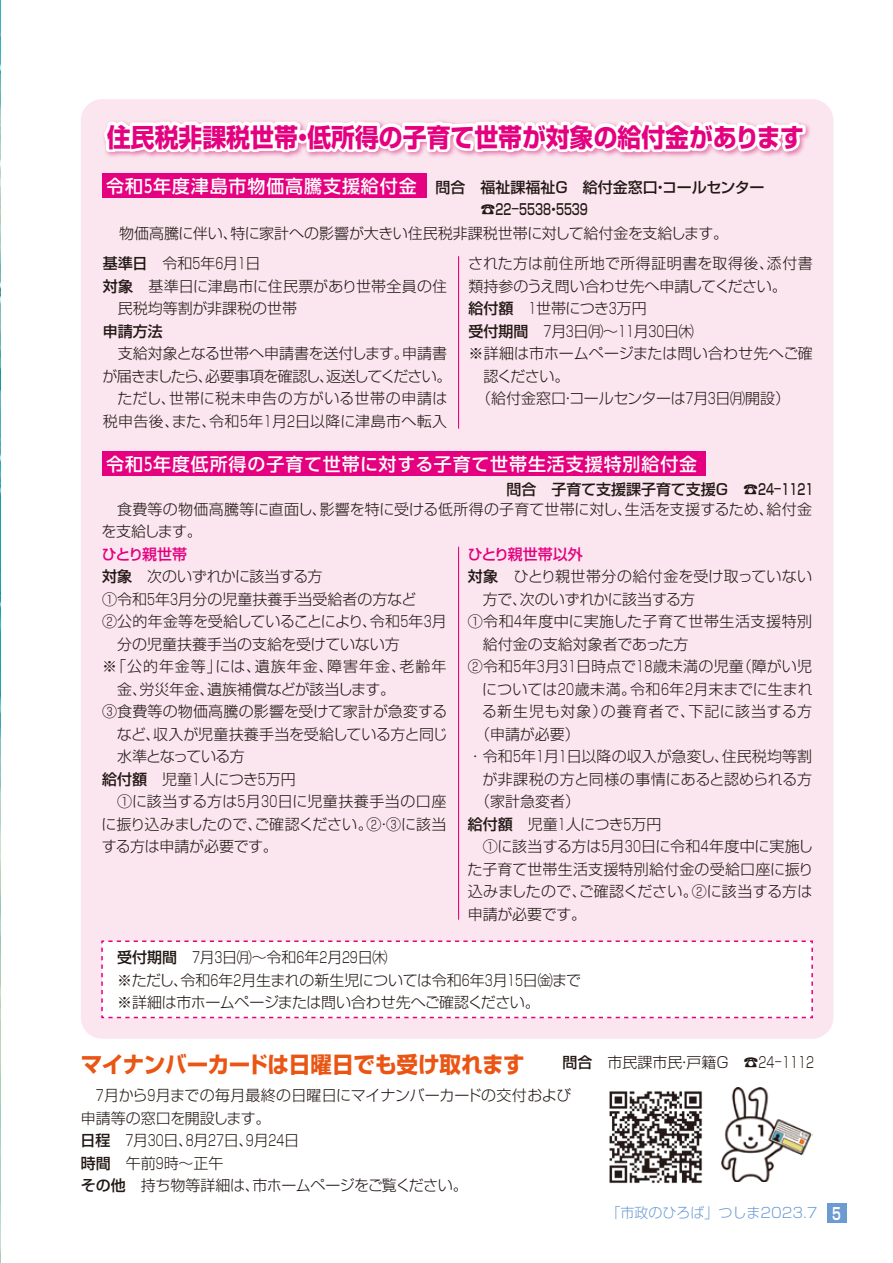
<style>
.page{position:relative;width:893px;height:1263px;background:#fff}
.page>*{position:absolute;margin:0;border:0;box-sizing:border-box;transform-origin:0 0}
.t1{font:700 25.5px "Shin Go Pr 6";color:#e4007f;scale:.94 1}
.t2{font:700 22.5px "Shin Go Pr 6";letter-spacing:-.015em;color:#ea5514;scale:.96 1}
.t3{font:500 18px "UD Shin Go Pr 6";letter-spacing:.05em;color:#fff}
.t4{font:300 15px/22.5px "Shin Go Pr 6";color:#221815}
.t5{font:300 15px/22.5px "Shin Go Pr 6";letter-spacing:-.02em;color:#221815;scale:.7 1}
.t6{font:300 15px "Shin Go Pr 6";letter-spacing:-.02em;color:#221815}
.t7{font:500 15px/22.5px "Shin Go Pr 6";color:#221815}
.t8{font:300 15px "Shin Go Pr 6";letter-spacing:.035em;color:#221815}
.t9{font:300 15px "Shin Go Pr 6";letter-spacing:.065em;color:#221815}
.t10{font:300 15px "Shin Go Pr 6";letter-spacing:.03em;color:#221815}
.t11{font:300 15px "Shin Go Pr 6";letter-spacing:.05em;color:#221815}
.t12{font:300 15px "Shin Go Pr 6";color:#221815;scale:.7 1}
.t13{font:300 15px "Shin Go Pr 6";letter-spacing:-.035em;color:#221815;scale:.7 1}
.t14{font:300 15px "Shin Go Pr 6";letter-spacing:-.06em;color:#221815}
.t15{font:500 15px "Shin Go Pr 6";color:#e4007f}
.t16{font:500 15px "Shin Go Pr 6";letter-spacing:-.045em;color:#e4007f}
.t17{font:300 14.1px "Shin Go Pr 6";color:#6c9bd2}
.s1{font-weight:500}
.s2{font-family:"Shin Go Pr 6 De";font-weight:700;font-size:16.5px;color:#fff}
</style>
<div class="page">
<img style="left:0;top:0;width:1px;height:1263px">
<div style="left:81px;top:99px;width:752px;height:940px;background:#fbe6ef;border-radius:21px"></div>
<img style="left:609px;top:1091px;width:94px;height:93px">
<img style="left:721px;top:1087px;width:91px;height:95px">
<div style="left:101px;top:940px;width:712px;height:79px;background:#fff"></div>
<div style="left:102px;top:174px;width:324px;height:24px;background:#e4007f"></div>
<div style="left:102px;top:451px;width:604px;height:24px;background:#e4007f"></div>
<svg style="left:102px;top:120px;width:707px;height:64px"></svg>
<hr style="left:458px;top:256px;width:1px;height:173px;background:#e4007f">
<hr style="left:458px;top:547px;width:1px;height:373px;background:#e4007f">
<div style="left:827px;top:1203px;width:19px;height:19px;background:#6c9bd2"></div>
<h1 class="t1" style="left:107px;top:117px;width:743px">住民税非課税世帯・低所得の子育て世帯が対象の給付金があります</h1>
<p class="t3" style="left:106px;top:172px;width:312px">令和5年度津島市物価高騰支援給付金</p>
<p class="t7" style="left:481px;top:175px;width:285px;text-indent:-45px">問合　福祉課福祉Ｇ　給付金窓口・コールセンター☎22<sup>-</sup>5538・5539</p>
<p class="t4" style="left:119px;top:220px;width:611px">物価高騰に伴い、特に家計への影響が大きい住民税非課税世帯に対して給付金を支給します。</p>
<p class="t4" style="left:103px;top:251px;width:159px"><span class="s1">基準日　</span>令和5年6月1日</p>
<p class="t4" style="left:103px;top:274px;width:346px"><span class="s1">対象　</span>基準日に津島市に住民票があり世帯全員の住</p>
<p class="t4" style="left:118px;top:296px;width:181px">民税均等割が非課税の世帯</p>
<p class="t7" style="left:103px;top:319px;width:61px">申請方法</p>
<p class="t4" style="left:103px;top:341px;width:350px;text-align:right">支給対象となる世帯へ申請書を送付します。申請書<br>が届きましたら、必要事項を確認し、返送してください。ただし、世帯に税未申告の方がいる世帯の申請は<br>税申告後、また、令和5年1月2日以降に津島市へ転入</p>
<p class="t8" style="left:468px;top:251px;width:346px">された方は前住所地で所得証明書を取得後、添付書</p>
<p class="t6" style="left:468px;top:274px;width:320px">類持参のうえ問い合わせ先へ申請してください。</p>
<p class="t13" style="left:468px;top:296px;width:256px"><span class="s1">給付額　</span>１世帯につき3万円</p>
<p class="t12" style="left:468px;top:319px;width:323px"><span class="s1">受付期間　</span>7月3日㈪～11月30日㈭</p>
<p class="t4" style="left:468px;top:341px;width:346px">※詳細は市ホームページまたは問い合わせ先へご確</p>
<p class="t4" style="left:483px;top:364px;width:87px">認ください。</p>
<p class="t6" style="left:476px;top:386px;width:316px">（給付金窓口・コールセンターは7月3日㈪開設）</p>
<p class="t3" style="left:106px;top:449px;width:592px">令和5年度低所得の子育て世帯に対する子育て世帯生活支援特別給付金</p>
<p class="t4" style="left:102px;top:496px;width:712px;text-indent:15px">食費等の物価高騰等に直面し、影響を特に受ける低所得の子育て世帯に対し、生活を支援するため、給付金を支給します。</p>
<p class="t7" style="left:506px;top:477px;width:309px">問合　子育て支援課子育て支援Ｇ　☎24<sup>-</sup>1121</p>
<p class="t16" style="left:102px;top:542px;width:87px">ひとり親世帯</p>
<p class="t6" style="left:102px;top:564px;width:222px"><span class="s1">対象　</span>次のいずれかに該当する方</p>
<p class="t4" style="left:102px;top:587px;width:316px">①令和5年3月分の児童扶養手当受給者の方など</p>
<p class="t4" style="left:102px;top:609px;width:346px">②公的年金等を受給していることにより、令和5年3月</p>
<p class="t4" style="left:117px;top:632px;width:284px">分の児童扶養手当の支給を受けていない方</p>
<p class="t9" style="left:102px;top:654px;width:346px">※「公的年金等」には、遺族年金、障害年金、老齢年</p>
<p class="t4" style="left:117px;top:677px;width:280px">金、労災年金、遺族補償などが該当します。</p>
<p class="t4" style="left:102px;top:699px;width:347px">③食費等の物価高騰の影響を受けて家計が急変する</p>
<p class="t4" style="left:117px;top:722px;width:332px">など、収入が児童扶養手当を受給している方と同じ</p>
<p class="t14" style="left:117px;top:744px;width:129px">水準となっている方</p>
<p class="t4" style="left:102px;top:767px;width:195px"><span class="s1">給付額　</span>児童1人につき5万円</p>
<p class="t10" style="left:117px;top:789px;width:331px">①に該当する方は5月30日に児童扶養手当の口座</p>
<p class="t4" style="left:101px;top:812px;width:346px">に振り込みましたので、ご確認ください。②・③に該当</p>
<p class="t6" style="left:102px;top:834px;width:178px">する方は申請が必要です。</p>
<p class="t15" style="left:468px;top:542px;width:117px">ひとり親世帯以外</p>
<p class="t4" style="left:468px;top:564px;width:346px"><span class="s1">対象　</span>ひとり親世帯分の給付金を受け取っていない</p>
<p class="t6" style="left:483px;top:587px;width:214px">方で、次のいずれかに該当する方</p>
<p class="t8" style="left:468px;top:609px;width:346px">①令和4年度中に実施した子育て世帯生活支援特別</p>
<p class="t4" style="left:483px;top:632px;width:207px">給付金の支給対象者であった方</p>
<p class="t4" style="left:468px;top:654px;width:346px">②令和5年3月31日時点で18歳未満の児童（障がい児</p>
<p class="t4" style="left:482px;top:677px;width:332px">については20歳未満。令和6年2月末までに生まれ</p>
<p class="t11" style="left:482px;top:699px;width:331px">る新生児も対象）の養育者で、下記に該当する方</p>
<p class="t4" style="left:475px;top:722px;width:106px">（申請が必要）</p>
<p class="t4" style="left:468px;top:744px;width:346px">・令和5年1月1日以降の収入が急変し、住民税均等割</p>
<p class="t4" style="left:482px;top:767px;width:331px">が非課税の方と同様の事情にあると認められる方</p>
<p class="t4" style="left:475px;top:789px;width:107px">（家計急変者）</p>
<p class="t4" style="left:468px;top:812px;width:195px"><span class="s1">給付額　</span>児童1人につき5万円</p>
<p class="t4" style="left:483px;top:834px;width:332px">①に該当する方は5月30日に令和4年度中に実施し</p>
<p class="t4" style="left:467px;top:857px;width:348px">た子育て世帯生活支援特別給付金の受給口座に振り</p>
<p class="t4" style="left:468px;top:879px;width:346px">込みましたので、ご確認ください。②に該当する方は</p>
<p class="t6" style="left:468px;top:902px;width:120px">申請が必要です。</p>
<p class="t5" style="left:117px;top:945px;width:665px"><span class="s1">受付期間　</span>7月3日㈪～令和6年2月29日㈭<br>※ただし、令和6年2月生まれの新生児については令和6年3月15日㈮まで※詳細は市ホームページまたは問い合わせ先へご確認ください。</p>
<h2 class="t2" style="left:81px;top:1047px;width:464px">マイナンバーカードは日曜日でも受け取れます</h2>
<p class="t5" style="left:81px;top:1083px;width:703px;text-indent:15px">7月から9月までの毎月最終の日曜日にマイナンバーカードの交付および申請等の窓口を開設します。<br><span class="s1">日程　</span>7月30日、8月27日、9月24日<br><span class="s1">時間　</span>午前9時～正午<br><span class="s1">その他　</span>持ち物等詳細は、市ホームページをご覧ください。</p>
<p class="t4" style="left:562px;top:1050px;width:253px"><span class="s1">問合　</span>市民課市民・戸籍G　☎24<sup>-</sup>1112</p>
<p class="t17" style="left:606px;top:1201px;width:236px">「市政のひろば」つしま2023.7 <span class="s2">5</span></p>
</div>
